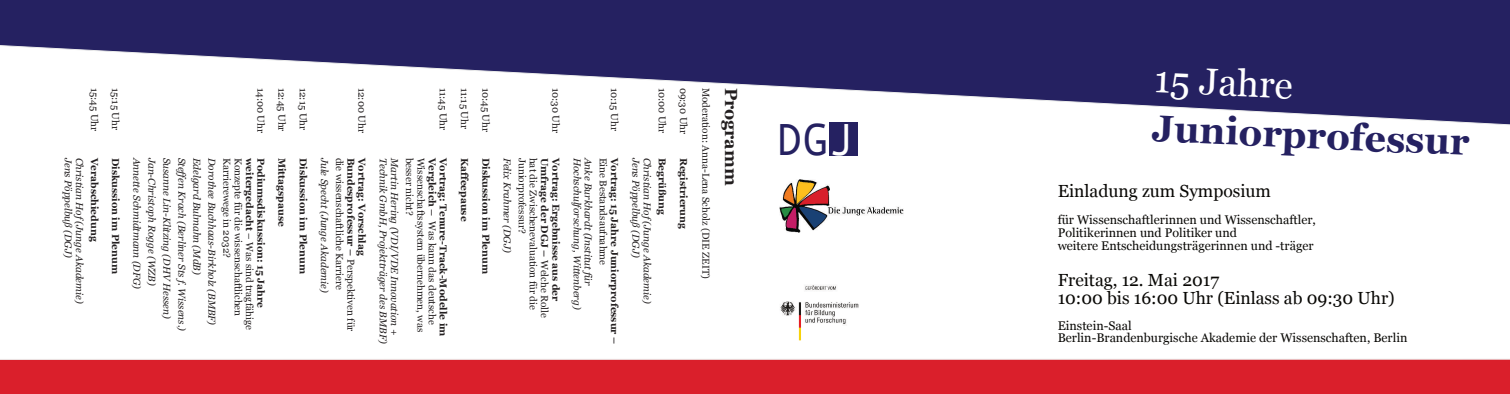
<style>
.page{position:relative;width:1510px;height:394px;background:#fff}
.page>*{position:absolute;margin:0;border:0;box-sizing:border-box;transform-origin:0 0}
.t1{font:45px "Andale Mono";color:#252161}
.t2{font:700 37.5px "Georgia";color:#252161}
.t3{font:37.5px "Georgia";color:#fff}
.t4{font:17.5px/18.8px "Georgia";color:#080704}
.t5{font:700 17.5px "Georgia";color:#231f20}
.t6{font:12.5px/12.5px "Georgia";color:#080704}
.t7{font:italic 10px "Georgia";color:#231f20}
.t8{font:10px "Georgia";color:#231f20}
.t9{font:700 10px "Georgia";color:#231f20}
.s1{font-weight:700}
.s2{font-weight:400}
.s3{color:#fff}
</style>
<div class="page">
<div style="left:829px;top:122px;width:29px;height:34px;background:#252161"></div>
<img style="left:779px;top:180px;width:124px;height:53px">
<svg style="left:0;top:0;width:1509px;height:125px;fill:#252161"></svg>
<img style="left:780px;top:285px;width:79px;height:56px">
<div style="left:0;top:359px;width:1509px;height:34px;background:#da1f2b"></div>
<p class="t8" style="left:99px;top:87px;width:45px;rotate:90deg">15:45 Uhr</p>
<p class="t7" style="left:72px;top:157px;width:101px;rotate:90deg">Jens Pöppelbuß (DGJ)</p>
<p class="t7" style="left:84px;top:157px;width:147px;rotate:90deg">Christian Hof (Junge Akademie)</p>
<p class="t9" style="left:99px;top:157px;width:85px;rotate:90deg">Verabschiedung</p>
<p class="t8" style="left:120px;top:87px;width:44px;rotate:90deg">15:15 Uhr</p>
<p class="t9" style="left:120px;top:157px;width:117px;rotate:90deg">Diskussion im Plenum</p>
<p class="t8" style="left:265px;top:87px;width:47px;rotate:90deg">14:00 Uhr</p>
<p class="t7" style="left:141px;top:157px;width:133px;rotate:90deg">Annette Schmidtmann (DFG)</p>
<p class="t7" style="left:156px;top:157px;width:129px;rotate:90deg">Jan-Christoph Rogge (WZB)</p>
<p class="t7" style="left:171px;top:157px;width:162px;rotate:90deg">Susanne Lin-Klitzing (DHV Hessen)</p>
<p class="t7" style="left:186px;top:157px;width:175px;rotate:90deg">Steffen Krach (Berliner Sts f. Wissens.)</p>
<p class="t7" style="left:201px;top:157px;width:118px;rotate:90deg">Edelgard Bulmahn (MdB)</p>
<p class="t7" style="left:216px;top:157px;width:169px;rotate:90deg">Dorothee Buchhaas-Birkholz (BMBF)</p>
<p class="t8" style="left:231px;top:157px;width:102px;rotate:90deg">Karrierewege in 2032?</p>
<p class="t8" style="left:242px;top:157px;width:160px;rotate:90deg">Konzepte für die wissenschaftlichen</p>
<p class="t8" style="left:254px;top:157px;width:173px;rotate:90deg"><span class="s1">weitergedacht</span> – Was sind tragfähige</p>
<p class="t9" style="left:265px;top:157px;width:152px;rotate:90deg">Podiumsdiskussion: 15 Jahre</p>
<p class="t8" style="left:286px;top:87px;width:45px;rotate:90deg">12:45 Uhr</p>
<p class="t9" style="left:286px;top:157px;width:70px;rotate:90deg">Mittagspause</p>
<p class="t8" style="left:307px;top:87px;width:44px;rotate:90deg">12:15 Uhr</p>
<p class="t9" style="left:307px;top:157px;width:117px;rotate:90deg">Diskussion im Plenum</p>
<p class="t8" style="left:366px;top:87px;width:47px;rotate:90deg">12:00 Uhr</p>
<p class="t9" style="left:355px;top:157px;width:175px;rotate:90deg">Bundesprofessur – <span class="s2">Perspektiven für</span></p>
<p class="t9" style="left:366px;top:157px;width:99px;rotate:90deg">Vortrag: Vorschlag</p>
<p class="t7" style="left:329px;top:157px;width:136px;rotate:90deg">Jule Specht (Junge Akademie)</p>
<p class="t8" style="left:344px;top:157px;width:134px;rotate:90deg">die wissenschaftliche Karriere</p>
<p class="t8" style="left:447px;top:87px;width:44px;rotate:90deg">11:45 Uhr</p>
<p class="t7" style="left:387px;top:157px;width:187px;rotate:90deg">Technik GmbH, Projektträger des BMBF)</p>
<p class="t7" style="left:399px;top:157px;width:179px;rotate:90deg">Martin Hering (VDI/VDE Innovation +</p>
<p class="t8" style="left:414px;top:157px;width:59px;rotate:90deg">besser nicht?</p>
<p class="t8" style="left:425px;top:157px;width:176px;rotate:90deg">Wissenschaftssystem übernehmen, was</p>
<p class="t9" style="left:436px;top:157px;width:60px;rotate:90deg">Vergleich –</p>
<p class="t9" style="left:447px;top:157px;width:180px;rotate:90deg">Vortrag: Tenure-Track-Modelle im</p>
<p class="t8" style="left:436px;top:221px;width:104px;rotate:90deg">Was kann das deutsche</p>
<p class="t8" style="left:469px;top:87px;width:43px;rotate:90deg">11:15 Uhr</p>
<p class="t9" style="left:469px;top:157px;width:65px;rotate:90deg">Kaffeepause</p>
<p class="t8" style="left:490px;top:87px;width:46px;rotate:90deg">10:45 Uhr</p>
<p class="t9" style="left:490px;top:157px;width:117px;rotate:90deg">Diskussion im Plenum</p>
<p class="t8" style="left:560px;top:87px;width:47px;rotate:90deg">10:30 Uhr</p>
<p class="t9" style="left:549px;top:157px;width:162px;rotate:90deg">Umfrage der DGJ – <span class="s2">Welche Rolle</span></p>
<p class="t9" style="left:560px;top:157px;width:145px;rotate:90deg">Vortrag: Ergebnisse aus der</p>
<p class="t7" style="left:511px;top:157px;width:96px;rotate:90deg">Felix Krahmer (DGJ)</p>
<p class="t8" style="left:526px;top:157px;width:77px;rotate:90deg">Juniorprofessur?</p>
<p class="t8" style="left:537px;top:157px;width:153px;rotate:90deg">hat die Zwischenevaluation für die</p>
<p class="t8" style="left:619px;top:87px;width:45px;rotate:90deg">10:15 Uhr</p>
<p class="t7" style="left:581px;top:157px;width:153px;rotate:90deg">Hochschulforschung, Wittenberg)</p>
<p class="t7" style="left:592px;top:157px;width:129px;rotate:90deg">Anke Burkhardt (Institut für</p>
<p class="t8" style="left:607px;top:157px;width:109px;rotate:90deg">Eine Bestandsaufnahme</p>
<p class="t9" style="left:619px;top:157px;width:188px;rotate:90deg">Vortrag: 15 Jahre Juniorprofessur –</p>
<p class="t8" style="left:666px;top:87px;width:47px;rotate:90deg">10:00 Uhr</p>
<p class="t7" style="left:640px;top:157px;width:101px;rotate:90deg">Jens Pöppelbuß (DGJ)</p>
<p class="t7" style="left:651px;top:157px;width:147px;rotate:90deg">Christian Hof (Junge Akademie)</p>
<p class="t9" style="left:666px;top:157px;width:59px;rotate:90deg">Begrüßung</p>
<p class="t8" style="left:687px;top:87px;width:48px;rotate:90deg">09:30 Uhr</p>
<p class="t8" style="left:710px;top:87px;width:192px;rotate:90deg">Moderation: Anna-Lena Scholz (DIE ZEIT)</p>
<h3 class="t5" style="left:738px;top:87px;width:99px;rotate:90deg">Programm</h3>
<p class="t9" style="left:687px;top:157px;width:73px;rotate:90deg">Registrierung</p>
<h1 class="t1" style="left:775px;top:123px;width:82px">DG<span class="s3">J</span></h1>
<h2 class="t3" style="left:1155px;top:63px;width:140px;rotate:3deg">15 Jahre</h2>
<h2 class="t2" style="left:1153px;top:111px;width:319px;rotate:3deg">Juniorprofessur</h2>
<h3 class="t4" style="left:1057px;top:183px;width:215px">Einladung zum Symposium</h3>
<p class="t6" style="left:1057px;top:215px;width:260px">für Wissenschaftlerinnen und Wissenschaftler,<br>Politikerinnen und Politiker und<br>weitere Entscheidungsträgerinnen und -träger</p>
<h3 class="t4" style="left:1057px;top:271px;width:338px">Freitag, 12. Mai 2017<br>10:00 bis 16:00 Uhr (Einlass ab 09:30 Uhr)</h3>
<p class="t6" style="left:1057px;top:319px;width:351px">Einstein-Saal<br>Berlin-Brandenburgische Akademie der Wissenschaften, Berlin</p>
</div>
